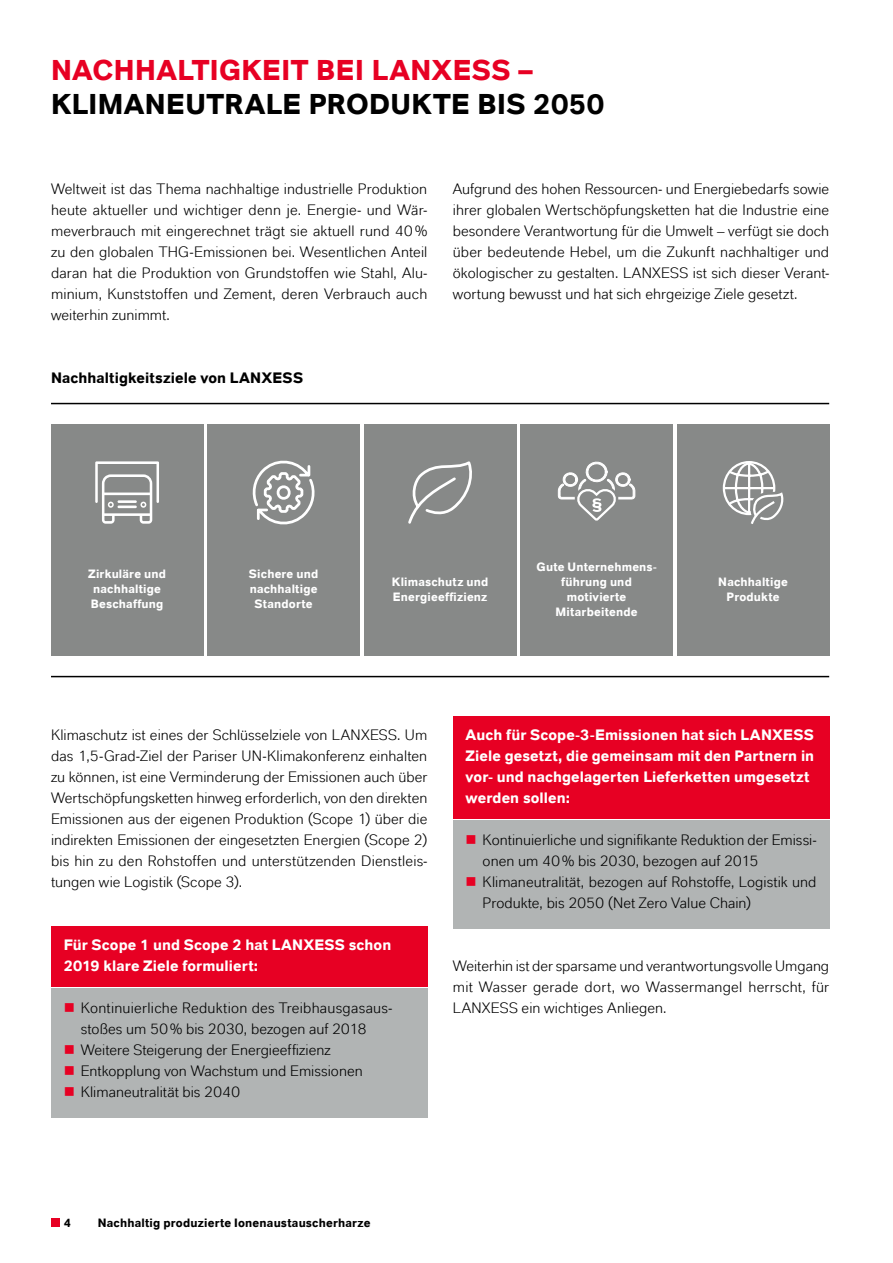
<style>
.page{position:relative;width:893px;height:1263px;background:#fff}
.page>*{position:absolute;margin:0;border:0;box-sizing:border-box;transform-origin:0 0}
.t1{font:700 28.5px "Lanxess";letter-spacing:.015em;color:#000}
.t2{font:700 28.5px "Lanxess";letter-spacing:.015em;color:#e70023}
.t3{font:15px/21px "Lanxess";letter-spacing:.005em;color:#000;text-align:justify}
.t4{font:700 15px/21px "Lanxess";letter-spacing:.005em;color:#fff}
.t5{font:700 15px "Lanxess";letter-spacing:.01em;color:#000}
.t6{font:700 12px/15px "Lanxess";letter-spacing:.015em;color:#fff;text-align:center}
.t7{font:700 12px "Lanxess";letter-spacing:.015em;color:#000}
.s1{color:#e70023}
</style>
<div class="page">
<hr style="left:51px;top:403px;width:778px;height:1px;background:#000">
<hr style="left:51px;top:676px;width:778px;height:1px;background:#000">
<div style="left:51px;top:425px;width:152px;height:231px;background:#878988"></div>
<svg style="left:95px;top:461px;width:64px;height:63px"></svg>
<div style="left:207px;top:425px;width:153px;height:231px;background:#878988"></div>
<svg style="left:252px;top:460px;width:63px;height:65px"></svg>
<div style="left:364px;top:425px;width:152px;height:231px;background:#878988"></div>
<svg style="left:408px;top:461px;width:64px;height:63px"></svg>
<div style="left:520px;top:425px;width:153px;height:231px;background:#878988"></div>
<div style="left:677px;top:425px;width:152px;height:231px;background:#878988"></div>
<svg style="left:723px;top:461px;width:61px;height:63px"></svg>
<svg style="left:558px;top:461px;width:77px;height:60px"></svg>
<div style="left:51px;top:988px;width:376px;height:130px;background:#b1b4b4"></div>
<div style="left:453px;top:820px;width:376px;height:109px;background:#b1b4b4"></div>
<div style="left:51px;top:926px;width:376px;height:60px;background:#e70023"></div>
<div style="left:453px;top:716px;width:376px;height:102px;background:#e70023"></div>
<div style="left:51px;top:1218px;width:9px;height:9px;background:#e70023"></div>
<h1 class="t2" style="left:51px;top:53px;width:483px">NACHHALTIGKEIT BEI LANXESS –</h1>
<h1 class="t1" style="left:51px;top:87px;width:555px">KLIMANEUTRALE PRODUKTE BIS 2050</h1>
<p class="t3" style="left:51px;top:178px;width:378px">Weltweit ist das Thema nachhaltige industrielle Produktion heute aktueller und wichtiger denn je. Energie- und Wär&shy;meverbrauch mit eingerechnet trägt sie aktuell rund 40 % zu den globalen THG-Emissionen bei. Wesentlichen Anteil daran hat die Produktion von Grundstoffen wie Stahl, Alu&shy;minium, Kunststoffen und Zement, deren Verbrauch auch weiterhin zunimmt.</p>
<p class="t3" style="left:453px;top:178px;width:378px">Aufgrund des hohen Ressourcen- und Energiebedarfs sowie ihrer globalen Wertschöpfungsketten hat die Industrie eine besondere Verantwortung für die Umwelt – verfügt sie doch über bedeutende Hebel, um die Zukunft nachhaltiger und ökologischer zu gestalten. LANXESS ist sich dieser Verant&shy;wortung bewusst und hat sich ehrgeizige Ziele gesetzt.</p>
<p class="t5" style="left:51px;top:368px;width:254px">Nachhaltigkeitsziele von LANXESS</p>
<p class="t6" style="left:88px;top:566px;width:79px;text-align:left">Zirkuläre und nachhaltige<br>Beschaffung</p>
<p class="t6" style="left:249px;top:566px;width:71px">Sichere und nachhaltige<br>Standorte</p>
<p class="t6" style="left:392px;top:574px;width:98px;text-align:left">Klimaschutz und<br>Energieeffizienz</p>
<p class="t6" style="left:537px;top:559px;width:121px">Gute Unternehmens&shy;führung und motivierte<br>Mitarbeitende</p>
<p class="t6" style="left:718px;top:574px;width:71px">Nachhaltige<br>Produkte</p>
<p class="t3" style="left:51px;top:724px;width:378px">Klimaschutz ist eines der Schlüsselziele von LANXESS. Um das 1,5-Grad-Ziel der Pariser UN-Klimakonferenz einhalten zu können, ist eine Verminderung der Emissionen auch über Wertschöpfungsketten hinweg erforderlich, von den direkten Emissionen aus der eigenen Produktion (Scope 1) über die indirekten Emissionen der eingesetzten Energien (Scope 2) bis hin zu den Rohstoffen und unterstützenden Dienstleis&shy;tungen wie Logistik (Scope 3).</p>
<p class="t4" style="left:64px;top:934px;width:329px">Für Scope 1 und Scope 2 hat LANXESS schon<br>2019 klare Ziele formuliert:</p>
<p class="t3" style="left:64px;top:997px;width:329px;text-align:center"><span class="s1">■</span> Kontinuierliche Reduktion des Treibhausgasaus&shy;stoßes um 50% bis 2030, bezogen auf 2018</p>
<p class="t3" style="left:64px;top:1039px;width:268px"><span class="s1">■</span> Weitere Steigerung der Energieeffizienz</p>
<p class="t3" style="left:64px;top:1060px;width:300px"><span class="s1">■</span> Entkopplung von Wachstum und Emissionen</p>
<p class="t3" style="left:64px;top:1081px;width:178px"><span class="s1">■</span> Klimaneutralität bis 2040</p>
<p class="t4" style="left:466px;top:724px;width:350px">Auch für Scope-3-Emissionen hat sich LANXESS Ziele gesetzt, die gemeinsam mit den Partnern in vor- und nachgelagerten Lieferketten umgesetzt werden sollen:</p>
<p class="t3" style="left:483px;top:829px;width:335px;text-indent:-17px"><span class="s1">■</span> Kontinuierliche und signifikante Reduktion der Emissi&shy;onen um 40% bis 2030, bezogen auf 2015</p>
<p class="t3" style="left:483px;top:871px;width:335px;text-indent:-17px"><span class="s1">■</span> Klimaneutralität, bezogen auf Rohstoffe, Logistik und<br>Produkte, bis 2050 (Net Zero Value Chain)</p>
<p class="t3" style="left:453px;top:955px;width:378px">Weiterhin ist der sparsame und verantwortungsvolle Umgang mit Wasser gerade dort, wo Wassermangel herrscht, für LANXESS ein wichtiges Anliegen.</p>
<p class="t7" style="left:64px;top:1215px;width:9px">4</p>
<p class="t7" style="left:98px;top:1215px;width:274px">Nachhaltig produzierte Ionenaustauscherharze</p>
</div>
